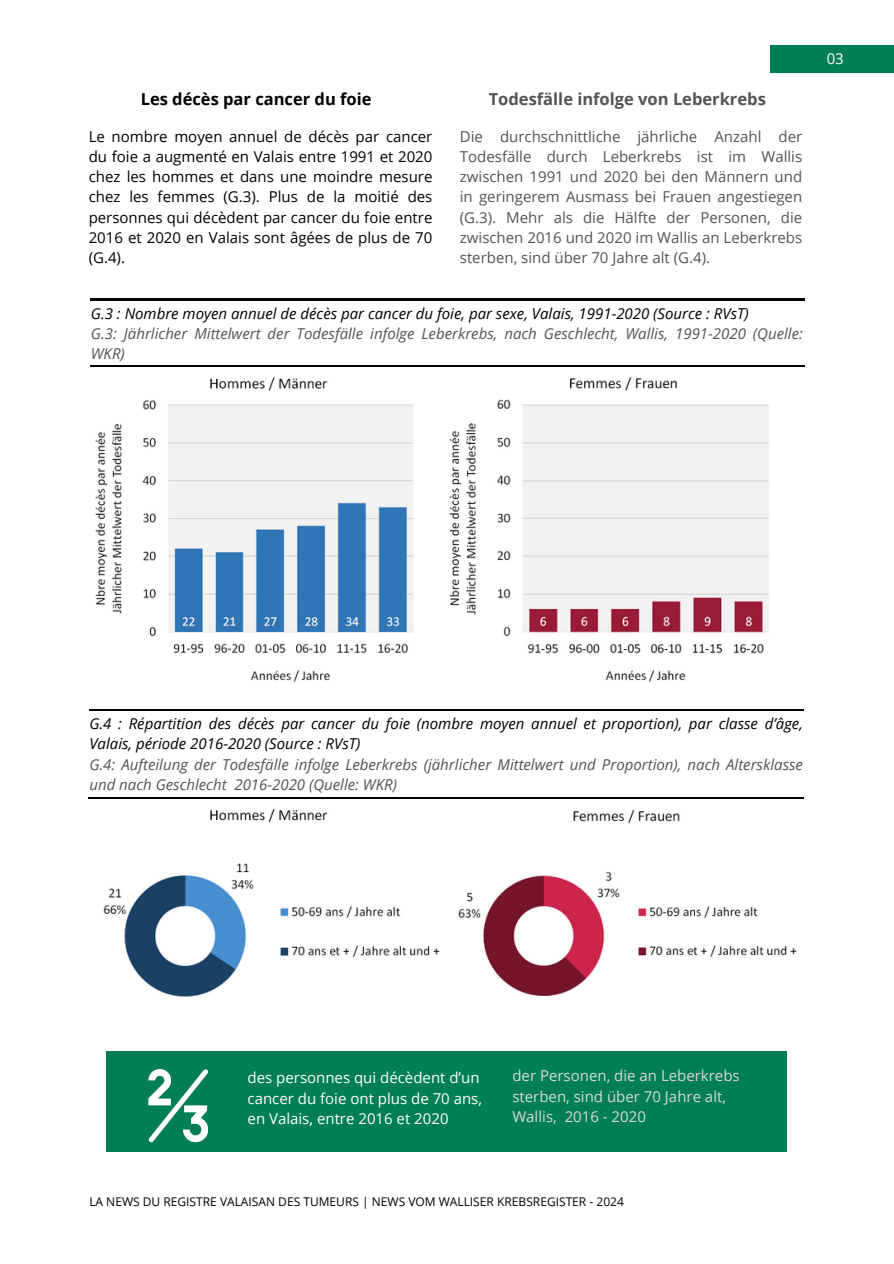
<style>
.page{position:relative;width:894px;height:1264px;background:#fff}
.page>*{position:absolute;margin:0;border:0;box-sizing:border-box;transform-origin:0 0}
.t1{font:700 16.5px "Open Sans";color:#545454}
.t2{font:700 16.5px "Open Sans";color:#000}
.t3{font:italic 15px/20.2px "Open Sans";color:#545454}
.t4{font:15px/20.2px "Open Sans";color:#545454;text-align:justify}
.t5{font:15px/20.2px "Open Sans";color:#000;text-align:justify}
.t6{font:15px/20.2px "Open Sans";color:#fff}
.t7{font:15px/20.2px "Open Sans";color:#d9d9d9}
.t8{font:12px "Open Sans";color:#000}
.s1{color:#000}
</style>
<div class="page">
<hr style="left:90px;top:365px;width:714px;height:1px;background:#000">
<hr style="left:90px;top:299px;width:714px;height:1px;background:#000">
<img style="left:95px;top:377px;width:319px;height:305px">
<img style="left:449px;top:376px;width:320px;height:306px">
<div style="left:770px;top:45px;width:123px;height:27px;background:#007f52"></div>
<hr style="left:89px;top:797px;width:715px;height:1px;background:#000">
<hr style="left:89px;top:709px;width:715px;height:1px;background:#000">
<img style="left:103px;top:808px;width:694px;height:189px">
<div style="left:106px;top:1051px;width:680px;height:100px;background:#007f52"></div>
<svg style="left:148px;top:1069px;width:60px;height:73px"></svg>
<p class="t2" style="left:141px;top:87px;width:232px">Les décès par cancer du foie</p>
<h1 class="t1" style="left:488px;top:87px;width:278px">Todesfälle infolge von Leberkrebs</h1>
<h2 class="t5" style="left:89px;top:126px;width:345px">Le nombre moyen annuel de décès par cancer du foie a augmenté en Valais entre 1991 et 2020 chez les hommes et dans une moindre mesure chez les femmes (G.3). Plus de la moitié des personnes qui décèdent par cancer du foie entre 2016 et 2020 en Valais sont âgées de plus de 70 (G.4).</h2>
<h2 class="t4" style="left:459px;top:126px;width:344px">Die durchschnittliche jährliche Anzahl der Todesfälle durch Leberkrebs ist im Wallis zwischen 1991 und 2020 bei den Männern und in geringerem Ausmass bei Frauen angestiegen (G.3). Mehr als die Hälfte der Personen, die zwischen 2016 und 2020 im Wallis an Leberkrebs sterben, sind über 70 Jahre alt (G.4).</h2>
<h1 class="t3" style="left:91px;top:302px;width:713px"><span class="s1">G.3 : Nombre moyen annuel de décès par cancer du foie, par sexe, Valais, 1991-2020 (Source : RVsT)<br></span>G.3: Jährlicher Mittelwert der Todesfälle infolge Leberkrebs, nach Geschlecht, Wallis, 1991-2020 (Quelle:<br>WKR)</h1>
<p class="t6" style="left:826px;top:48px;width:19px">03</p>
<h2 class="t3" style="left:89px;top:713px;width:714px"><span class="s1">G.4 : Répartition des décès par cancer du foie (nombre moyen annuel et proportion), par classe d’âge, Valais, période 2016-2020 (Source : RVsT)<br></span>G.4: Aufteilung der Todesfälle infolge Leberkrebs (jährlicher Mittelwert und Proportion), nach Altersklasse und nach Geschlecht 2016-2020 (Quelle: WKR)</h2>
<p class="t6" style="left:247px;top:1067px;width:236px">des personnes qui décèdent d’un cancer du foie ont plus de 70 ans, en Valais, entre 2016 et 2020</p>
<p class="t7" style="left:512px;top:1065px;width:229px">der Personen, die an Leberkrebs sterben, sind über 70 Jahre alt,<br>Wallis, 2016 - 2020</p>
<p class="t8" style="left:89px;top:1193px;width:536px">LA NEWS DU REGISTRE VALAISAN DES TUMEURS | NEWS VOM WALLISER KREBSREGISTER - 2024</p>
</div>
